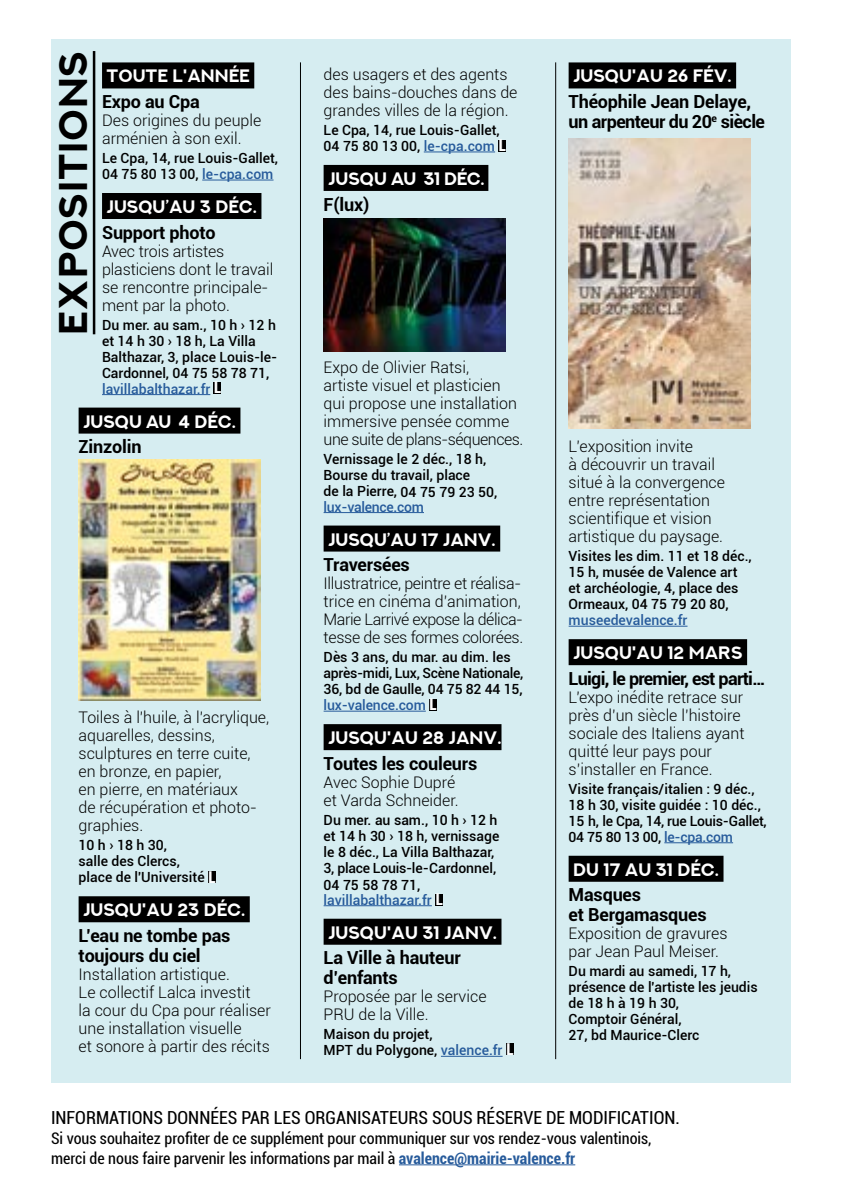
<style>
.page{position:relative;width:842px;height:1191px;background:#fff}
.page>*{position:absolute;margin:0;border:0;box-sizing:border-box;transform-origin:0 0}
.t1{font:700 40px "NEXTART";letter-spacing:.02em;color:#000}
.t2{font:700 18px/20px "Roboto";letter-spacing:-.01em;color:#000}
.t3{font:700 18px "NEXTART";color:#fff}
.t4{font:condensed 18px "Roboto";color:#000}
.t5{font:700 18px "Roboto";letter-spacing:-.04em;color:#000}
.t6{font:300 16px/18px "Roboto";color:#000}
.t7{font:condensed 16px/20px "Roboto";color:#000}
.t8{font:300 16px/18px "Roboto";letter-spacing:-.02em;color:#000}
.t9{font:500 14px/16px "Roboto";color:#000}
.t10{font:500 14px "Roboto";color:#275b9b}
.t11{font:500 14px "Roboto";letter-spacing:-.02em;color:#275b9b}
.s1{color:#275b9b}
.s2{font-family:"Univers LT Std";font-weight:700;font-stretch:condensed;font-size:16.4px;color:#fff}
.s3{font-weight:700;color:#275b9b}
</style>
<div class="page">
<div style="left:51px;top:40px;width:740px;height:1043px;background:#d6edf1"></div>
<hr style="left:93px;top:51px;width:2px;height:283px;background:#000">
<hr style="left:399px;top:1164px;width:176px;height:1px;background:#275b9b">
<div style="left:102px;top:62px;width:152px;height:26px;background:#000"></div>
<hr style="left:202px;top:180px;width:72px;height:1px;background:#275b9b">
<div style="left:102px;top:193px;width:159px;height:26px;background:#000"></div>
<hr style="left:102px;top:394px;width:108px;height:1px;background:#275b9b">
<div style="left:79px;top:407px;width:161px;height:26px;background:#000"></div>
<div style="left:79px;top:896px;width:171px;height:26px;background:#000"></div>
<div style="left:214px;top:382px;width:7px;height:11px;background:#000"></div>
<div style="left:208px;top:871px;width:7px;height:12px;background:#000"></div>
<hr style="left:424px;top:152px;width:71px;height:1px;background:#275b9b">
<div style="left:324px;top:165px;width:164px;height:26px;background:#000"></div>
<hr style="left:324px;top:512px;width:100px;height:1px;background:#275b9b">
<div style="left:324px;top:525px;width:176px;height:26px;background:#000"></div>
<hr style="left:324px;top:711px;width:102px;height:1px;background:#275b9b">
<div style="left:324px;top:724px;width:177px;height:26px;background:#000"></div>
<hr style="left:324px;top:905px;width:108px;height:1px;background:#275b9b">
<div style="left:324px;top:918px;width:177px;height:26px;background:#000"></div>
<hr style="left:441px;top:1056px;width:62px;height:1px;background:#275b9b">
<div style="left:499px;top:140px;width:7px;height:12px;background:#000"></div>
<div style="left:429px;top:699px;width:7px;height:12px;background:#000"></div>
<div style="left:435px;top:894px;width:8px;height:11px;background:#000"></div>
<div style="left:506px;top:1043px;width:7px;height:12px;background:#000"></div>
<div style="left:569px;top:62px;width:167px;height:26px;background:#000"></div>
<hr style="left:569px;top:626px;width:118px;height:1px;background:#275b9b">
<div style="left:569px;top:639px;width:178px;height:26px;background:#000"></div>
<hr style="left:664px;top:842px;width:69px;height:1px;background:#275b9b">
<div style="left:569px;top:855px;width:154px;height:26px;background:#000"></div>
<hr style="left:300px;top:62px;width:1px;height:997px;background:#000">
<hr style="left:555px;top:62px;width:1px;height:997px;background:#000">
<img style="left:79px;top:459px;width:181px;height:241px">
<img style="left:569px;top:139px;width:181px;height:289px">
<img style="left:324px;top:218px;width:181px;height:133px">
<h1 class="t1" style="left:48px;top:335px;width:285px;rotate:-90deg">EXPOSITIONS</h1>
<p class="t3" style="left:107px;top:65px;width:145px">TOUTE L'ANNÉE</p>
<p class="t2" style="left:102px;top:91px;width:99px">Expo au Cpa</p>
<p class="t6" style="left:102px;top:111px;width:161px">Des origines du peuple arménien à son exil.</p>
<p class="t9" style="left:102px;top:149px;width:178px">Le Cpa, 14, rue Louis-Gallet,<br>04 75 80 13 00, <span class="s1">le-cpa.com</span></p>
<p class="t3" style="left:107px;top:196px;width:152px">JUSQU’AU 3 DÉC.</p>
<p class="t2" style="left:102px;top:221px;width:115px">Support photo</p>
<p class="t6" style="left:102px;top:241px;width:173px">Avec trois artistes plasticiens dont le travail se rencontre principale&shy;ment par la photo.</p>
<p class="t9" style="left:102px;top:316px;width:177px">Du mer. au sam., 10 h › 12 h et 14 h 30 › 18 h, La Villa<br>Balthazar, 3, place Louis-le-<br>Cardonnel, 04 75 58 78 71, <span class="s1">lavillabalthazar.fr</span> <span class="s2">L</span></p>
<p class="t3" style="left:83px;top:410px;width:154px">JUSQU AU 4 DÉC.</p>
<p class="t2" style="left:79px;top:436px;width:64px">Zinzolin</p>
<p class="t6" style="left:79px;top:708px;width:192px">Toiles à l'huile, à l'acrylique, aquarelles, dessins, sculptures en terre cuite, en bronze, en papier,<br>en pierre, en matériaux<br>de récupération et photo&shy;graphies.</p>
<p class="t9" style="left:79px;top:836px;width:138px">10 h › 18 h 30,<br>salle des Clercs, place de l'Université <span class="s2">L</span></p>
<p class="t3" style="left:83px;top:899px;width:164px">JUSQU'AU 23 DÉC.</p>
<p class="t2" style="left:79px;top:924px;width:153px">L’eau ne tombe pas toujours du ciel</p>
<p class="t6" style="left:79px;top:964px;width:194px">Installation artistique.<br>Le collectif Lalca investit<br>la cour du Cpa pour réaliser une installation visuelle<br>et sonore à partir des récits</p>
<p class="t6" style="left:324px;top:65px;width:195px">des usagers et des agents des bains-douches dans de grandes villes de la région.</p>
<p class="t9" style="left:324px;top:121px;width:184px">Le Cpa, 14, rue Louis-Gallet,<br>04 75 80 13 00, <span class="s1">le-cpa.com</span> <span class="s2">L</span></p>
<p class="t3" style="left:328px;top:167px;width:158px">JUSQU AU 31 DÉC.</p>
<p class="t2" style="left:324px;top:193px;width:47px">F(lux)</p>
<p class="t3" style="left:573px;top:65px;width:160px">JUSQU'AU 26 FÉV.</p>
<p class="t2" style="left:569px;top:91px;width:198px">Théophile Jean Delaye, un arpenteur du 20<sup>e</sup> siècle</p>
<p class="t6" style="left:324px;top:357px;width:201px">Expo de Olivier Ratsi,<br>artiste visuel et plasticien qui propose une installation immersive pensée comme une suite de plans-séquences.</p>
<p class="t9" style="left:324px;top:450px;width:175px">Vernissage le 2 déc., 18 h,<br>Bourse du travail, place<br>de la Pierre, 04 75 79 23 50,</p>
<p class="t11" style="left:324px;top:497px;width:102px">lux-valence.com</p>
<p class="t3" style="left:328px;top:528px;width:169px">JUSQU’AU 17 JANV.</p>
<p class="t2" style="left:324px;top:554px;width:88px">Traversées</p>
<p class="t8" style="left:324px;top:574px;width:201px">Illustratrice, peintre et réalisa&shy;trice en cinéma d’animation,<br>Marie Larrivé expose la délica&shy;tesse de ses formes colorées.</p>
<p class="t9" style="left:324px;top:648px;width:201px">Dès 3 ans, du mar. au dim. les après-midi, Lux, Scène Nationale,<br>36, bd de Gaulle, 04 75 82 44 15, <span class="s1">lux-valence.com</span> <span class="s2">L</span></p>
<p class="t3" style="left:328px;top:726px;width:175px">JUSQU'AU 28 JANV.</p>
<p class="t2" style="left:324px;top:752px;width:155px">Toutes les couleurs</p>
<p class="t6" style="left:324px;top:772px;width:137px">Avec Sophie Dupré et Varda Schneider.</p>
<p class="t9" style="left:324px;top:811px;width:177px">Du mer. au sam., 10 h › 12 h et 14 h 30 › 18 h, vernissage le 8 déc., La Villa Balthazar,<br>3, place Louis-le-Cardonnel,<br>04 75 58 78 71,</p>
<p class="t10" style="left:324px;top:890px;width:120px">lavillabalthazar.fr <span class="s2">L</span></p>
<p class="t3" style="left:328px;top:921px;width:170px">JUSQU'AU 31 JANV.</p>
<p class="t2" style="left:324px;top:947px;width:139px">La Ville à hauteur d’enfants</p>
<p class="t6" style="left:324px;top:987px;width:164px">Proposée par le service<br>PRU de la Ville.</p>
<p class="t9" style="left:324px;top:1025px;width:191px">Maison du projet,<br>MPT du Polygone, <span class="s1">valence.fr</span> <span class="s2">L</span></p>
<p class="t6" style="left:569px;top:437px;width:158px">L’exposition invite<br>à découvrir un travail situé à la convergence entre représentation scientifique et vision artistique du paysage.</p>
<p class="t9" style="left:569px;top:547px;width:185px">Visites les dim. 11 et 18 déc.,<br>15 h, musée de Valence art et archéologie, 4, place des<br>Ormeaux, 04 75 79 20 80,</p>
<p class="t10" style="left:569px;top:610px;width:120px">museedevalence.fr</p>
<p class="t3" style="left:573px;top:642px;width:171px">JUSQU'AU 12 MARS</p>
<p class="t5" style="left:569px;top:666px;width:199px">Luigi, le premier, est parti…</p>
<p class="t6" style="left:569px;top:687px;width:177px">L'expo inédite retrace sur près d’un siècle l’histoire sociale des Italiens ayant quitté leur pays pour s’installer en France.</p>
<p class="t9" style="left:569px;top:780px;width:200px">Visite français/italien : 9 déc.,<br>18 h 30, visite guidée : 10 déc.,<br>15 h, le Cpa, 14, rue Louis-Gallet,<br>04 75 80 13 00, <span class="s1">le-cpa.com</span></p>
<p class="t3" style="left:573px;top:858px;width:147px">DU 17 AU 31 DÉC.</p>
<p class="t2" style="left:569px;top:884px;width:140px">Masques<br>et Bergamasques</p>
<p class="t6" style="left:569px;top:924px;width:161px">Exposition de gravures par Jean Paul Meiser.</p>
<p class="t9" style="left:569px;top:962px;width:191px">Du mardi au samedi, 17 h, présence de l'artiste les jeudis de 18 h à 19 h 30,<br>Comptoir Général,<br>27, bd Maurice-Clerc</p>
<p class="t4" style="left:51px;top:1104px;width:630px">INFORMATIONS DONNÉES PAR LES ORGANISATEURS SOUS RÉSERVE DE MODIFICATION.</p>
<p class="t7" style="left:51px;top:1127px;width:602px">Si vous souhaitez profiter de ce supplément pour communiquer sur vos rendez-vous valentinois, merci de nous faire parvenir les informations par mail à <span class="s3">avalence@mairie-valence.fr</span></p>
</div>
